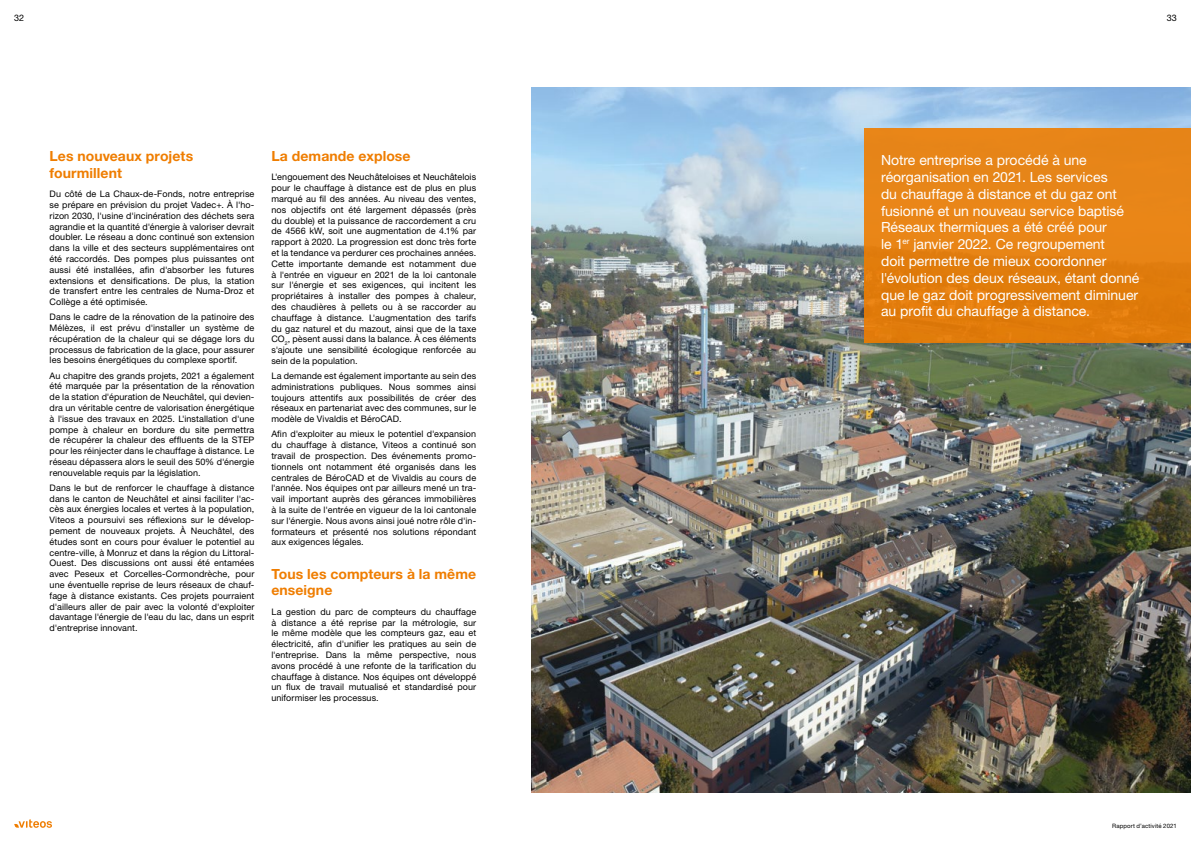
<style>
.page{position:relative;width:1191px;height:842px;background:#fff}
.page>*{position:absolute;margin:0;border:0;box-sizing:border-box;transform-origin:0 0}
.t1{font:14px/16.8px "Helvetica Neue LT Std";letter-spacing:-.005em;color:#fff}
.t2{font:700 14px/16.8px "Helvetica Neue LT Std";letter-spacing:.005em;color:#ef7d00}
.t3{font:9px/10.8px "Helvetica Neue LT Std";letter-spacing:.01em;color:#000;text-align:justify}
.t4{font:6px "Helvetica Neue LT Std";letter-spacing:.02em;color:#000}
</style>
<div class="page">
<img style="left:531px;top:87px;width:660px;height:705px">
<svg style="left:14px;top:819px;width:38px;height:9px"></svg>
<div style="left:864px;top:128px;width:327px;height:215px;background:linear-gradient(to right,#e58213,#e58113)"></div>
<p class="t3" style="left:14px;top:12px;width:12px">32</p>
<p class="t3" style="left:1166px;top:12px;width:12px">33</p>
<h1 class="t2" style="left:50px;top:147px;width:145px">Les nouveaux projets fourmillent</h1>
<p class="t3" style="left:50px;top:188px;width:206px">Du côté de La Chaux-de-Fonds, notre entreprise se prépare en prévision du projet Vadec+. À l'ho&shy;rizon 2030, l'usine d'incinération des déchets sera agrandie et la quantité d'énergie à valoriser devrait doubler. Le réseau a donc continué son extension dans la ville et des secteurs supplémentaires ont été raccordés. Des pompes plus puissantes ont aussi été installées, afin d'absorber les futures extensions et densifications. De plus, la station de transfert entre les centrales de Numa-Droz et Collège a été optimisée.</p>
<p class="t3" style="left:50px;top:311px;width:206px">Dans le cadre de la rénovation de la patinoire des Mélèzes, il est prévu d'installer un système de récupération de la chaleur qui se dégage lors du processus de fabrication de la glace, pour assurer les besoins énergétiques du complexe sportif.</p>
<p class="t3" style="left:50px;top:370px;width:206px">Au chapitre des grands projets, 2021 a également été marquée par la présentation de la rénovation de la station d'épuration de Neuchâtel, qui devien&shy;dra un véritable centre de valorisation énergétique à l'issue des travaux en 2025. L'installation d'une pompe à chaleur en bordure du site permettra de récupérer la chaleur des effluents de la STEP pour les réinjecter dans le chauffage à distance. Le réseau dépassera alors le seuil des 50% d'énergie renouvelable requis par la législation.</p>
<p class="t3" style="left:50px;top:482px;width:206px">Dans le but de renforcer le chauffage à distance dans le canton de Neuchâtel et ainsi faciliter l'ac&shy;cès aux énergies locales et vertes à la population, Viteos a poursuivi ses réflexions sur le dévelop&shy;pement de nouveaux projets. À Neuchâtel, des études sont en cours pour évaluer le potentiel au centre-ville, à Monruz et dans la région du Littoral-Ouest. Des discussions ont aussi été entamées avec Peseux et Corcelles-Cormondrèche, pour une éventuelle reprise de leurs réseaux de chauf&shy;fage à distance existants. Ces projets pourraient d'ailleurs aller de pair avec la volonté d'exploiter davantage l'énergie de l'eau du lac, dans un esprit d'entreprise innovant.</p>
<h1 class="t2" style="left:271px;top:147px;width:141px">La demande explose</h1>
<p class="t3" style="left:271px;top:172px;width:206px;text-align:left">L'engouement des Neuchâteloises et Neuchâtelois pour le chauffage à distance est de plus en plus marqué au fil des années. Au niveau des ventes, nos objectifs ont été largement dépassés (près du double) et la puissance de raccordement a cru de 4566 kW, soit une augmentation de 4.1% par rapport à 2020. La progression est donc très forte et la tendance va perdurer ces prochaines années.<br>Cette importante demande est notamment due à l'entrée en vigueur en 2021 de la loi cantonale sur l'énergie et ses exigences, qui incitent les propriétaires à installer des pompes à chaleur, des chaudières à pellets ou à se raccorder au chauffage à distance. L'augmentation des tarifs du gaz naturel et du mazout, ainsi que de la taxe CO<sub>2</sub>, pèsent aussi dans la balance. À ces éléments s'ajoute une sensibilité écologique renforcée au sein de la population.</p>
<p class="t3" style="left:271px;top:370px;width:206px">La demande est également importante au sein des administrations publiques. Nous sommes ainsi toujours attentifs aux possibilités de créer des réseaux en partenariat avec des communes, sur le modèle de Vivaldis et BéroCAD.</p>
<p class="t3" style="left:271px;top:429px;width:206px">Afin d'exploiter au mieux le potentiel d'expansion du chauffage à distance, Viteos a continué son travail de prospection. Des événements promo&shy;tionnels ont notamment été organisés dans les centrales de BéroCAD et de Vivaldis au cours de l'année. Nos équipes ont par ailleurs mené un tra&shy;vail important auprès des gérances immobilières à la suite de l'entrée en vigueur de la loi cantonale sur l'énergie. Nous avons ainsi joué notre rôle d'in&shy;formateurs et présenté nos solutions répondant aux exigences légales.</p>
<h1 class="t2" style="left:271px;top:565px;width:206px">Tous les compteurs à la même enseigne</h1>
<p class="t3" style="left:271px;top:606px;width:206px">La gestion du parc de compteurs du chauffage à distance a été reprise par la métrologie, sur le même modèle que les compteurs gaz, eau et électricité, afin d'unifier les pratiques au sein de l'entreprise. Dans la même perspective, nous avons procédé à une refonte de la tarification du chauffage à distance. Nos équipes ont développé un flux de travail mutualisé et standardisé pour uniformiser les processus.</p>
<p class="t1" style="left:881px;top:152px;width:260px">Notre entreprise a procédé à une réorganisation en 2021. Les services<br>du chauffage à distance et du gaz ont fusionné et un nouveau service baptisé Réseaux thermiques a été créé pour<br>le 1<sup>er</sup> janvier 2022. Ce regroupement<br>doit permettre de mieux coordonner l'évolution des deux réseaux, étant donné que le gaz doit progressivement diminuer au profit du chauffage à distance.</p>
<p class="t4" style="left:1112px;top:822px;width:66px">Rapport d’activité 2021</p>
</div>
